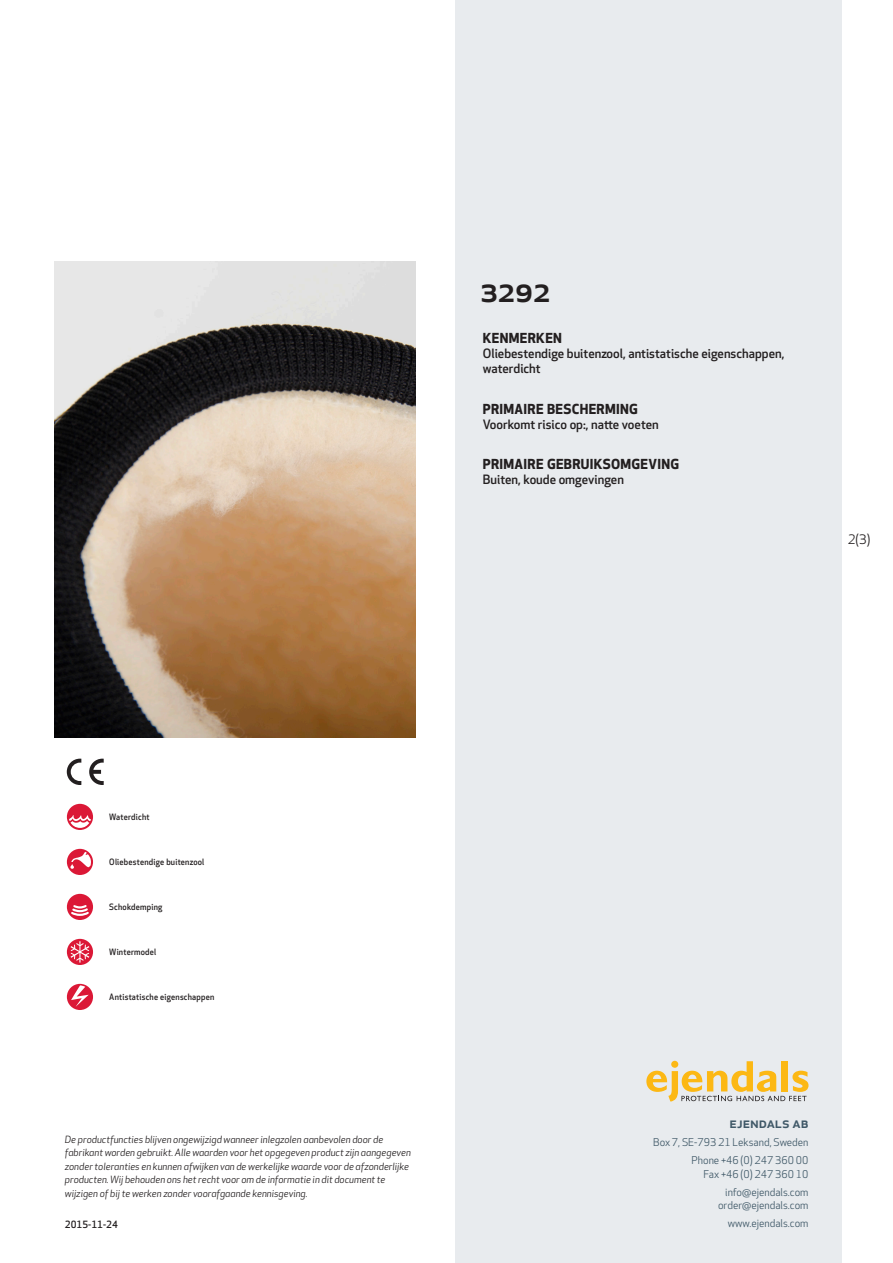
<style>
.page{position:relative;width:893px;height:1263px;background:#fff}
.page>*{position:absolute;margin:0;border:0;box-sizing:border-box;transform-origin:0 0}
.prodname{font:500 34.5px "Apex New";color:#231f20}
.t1{font:500 15px "Apex New";color:#405968}
.Funktion_body{font:700 13.5px "Apex New";letter-spacing:.025em;color:#231f20}
.t2{font:12.75px "Apex New";color:#231f20}
.Funktion_body-2{font:500 12.6px/15px "Apex New";color:#231f20}
.t3{font:10.5px/18px "Apex New";color:#405968;text-align:right}
.t4{font:italic 9.75px/13.5px "Apex New";color:#231f20}
.Sidfot_datum{font:500 9.75px "Apex New";color:#231f20}
.Artikel{font:500 8.55px "Apex New";letter-spacing:.025em;color:#231f20;scale:.95 1}
</style>
<div class="page">
<div style="left:455px;top:0;width:387px;height:1263px;background:#e8ebee"></div>
<svg style="left:646px;top:1061px;width:162px;height:40px"></svg>
<div style="left:67px;top:804px;width:26px;height:26px;background:#db1836;border-radius:50%"></div>
<svg style="left:69px;top:815px;width:22px;height:13px"></svg>
<div style="left:67px;top:849px;width:26px;height:26px;background:#db1836;border-radius:50%"></div>
<svg style="left:70px;top:852px;width:21px;height:17px"></svg>
<div style="left:67px;top:894px;width:26px;height:26px;background:#db1836;border-radius:50%"></div>
<svg style="left:69px;top:905px;width:22px;height:12px"></svg>
<svg style="left:67px;top:939px;width:26px;height:26px"></svg>
<svg style="left:71px;top:941px;width:18px;height:21px"></svg>
<div style="left:67px;top:984px;width:26px;height:26px;background:#db1836;border-radius:50%"></div>
<svg style="left:71px;top:985px;width:18px;height:22px"></svg>
<svg style="left:89px;top:759px;width:15px;height:26px"></svg>
<svg style="left:67px;top:759px;width:14px;height:26px"></svg>
<img style="left:54px;top:261px;width:361px;height:477px">
<p class="prodname" style="left:480px;top:266px;width:71px">3292</p>
<p class="Funktion_body" style="left:483px;top:328px;width:81px">KENMERKEN</p>
<p class="Funktion_body-2" style="left:483px;top:346px;width:303px">Oliebestendige buitenzool, antistatische eigenschappen, waterdicht</p>
<p class="Funktion_body" style="left:483px;top:399px;width:156px">PRIMAIRE BESCHERMING</p>
<p class="Funktion_body-2" style="left:483px;top:416px;width:177px">Voorkomt risico op:, natte voeten</p>
<p class="Funktion_body" style="left:483px;top:455px;width:198px">PRIMAIRE GEBRUIKSOMGEVING</p>
<p class="Funktion_body-2" style="left:483px;top:472px;width:143px">Buiten, koude omgevingen</p>
<p class="t2" style="left:848px;top:531px;width:24px">2(3)</p>
<p class="Artikel" style="left:109px;top:811px;width:44px">Waterdicht</p>
<p class="Artikel" style="left:109px;top:856px;width:102px">Oliebestendige buitenzool</p>
<p class="Artikel" style="left:109px;top:901px;width:57px">Schokdemping</p>
<p class="Artikel" style="left:109px;top:946px;width:51px">Wintermodel</p>
<p class="Artikel" style="left:109px;top:991px;width:112px">Antistatische eigenschappen</p>
<p class="t4" style="left:65px;top:1132px;width:347px">De productfuncties blijven ongewijzigd wanneer inlegzolen aanbevolen door de fabrikant worden gebruikt. Alle waarden voor het opgegeven product zijn aangegeven zonder toleranties en kunnen afwijken van de werkelijke waarde voor de afzonderlijke producten. Wij behouden ons het recht voor om de informatie in dit document te wijzigen of bij te werken zonder voorafgaande kennisgeving.</p>
<p class="Sidfot_datum" style="left:65px;top:1218px;width:54px">2015-11-24</p>
<h2 class="t1" style="left:729px;top:1113px;width:80px">ejendals ab</h2>
<p class="t3" style="left:653px;top:1133px;width:157px">Box 7, SE-793 21 Leksand, Sweden<br>Phone +46 (0) 247 360 00</p>
<p class="t3" style="left:703px;top:1165px;width:107px">Fax +46 (0) 247 360 10 info@ejendals.com</p>
<p class="t3" style="left:718px;top:1196px;width:92px">order@ejendals.com</p>
<p class="t3" style="left:728px;top:1215px;width:82px">www.ejendals.com</p>
</div>
